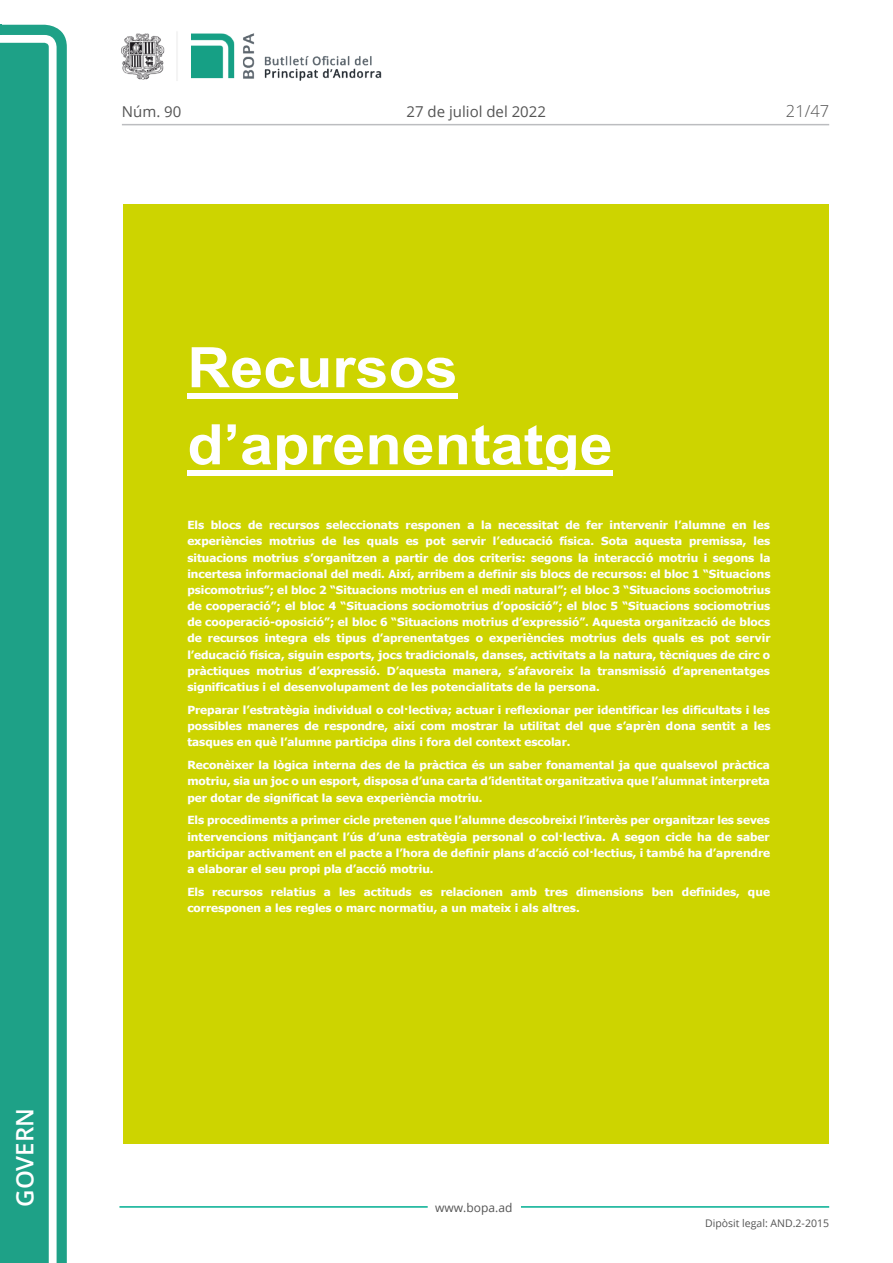
<style>
.page{position:relative;width:893px;height:1263px;background:#fff}
.page>*{position:absolute;margin:0;border:0;box-sizing:border-box;transform-origin:0 0}
.t1{font:700 55.95px/77.1px "Arial";color:#fff;scale:1.06 1}
.t2{font:600 24px "Open Sans";color:#fff}
.t3{font:300 16.5px "Open Sans";color:#545454}
.t4{font:15px "Open Sans";color:#545454}
.t5{font:12px "Open Sans";color:#545454}
.t6{font:700 11.1px/16.2px "Tahoma";color:#fff;text-align:justify;scale:1.06 1}
.t7{font:10.5px "Open Sans";color:#545454}
</style>
<div class="page">
<svg style="left:0;top:25px;width:67px;height:1238px;fill:#1ea187"></svg>
<div style="left:0;top:43px;width:49px;height:1220px;background:#1ea187"></div>
<img style="left:122px;top:32px;width:260px;height:49px">
<hr style="left:119px;top:1206px;width:309px;height:2px;background:#00ae91">
<hr style="left:521px;top:1206px;width:308px;height:2px;background:#00ae91">
<hr style="left:122px;top:124px;width:707px;height:1px;background:#bcbdc0">
<div style="left:123px;top:204px;width:706px;height:940px;background:#cdd400"></div>
<div style="left:187px;top:393px;width:271px;height:6px;background:#fff"></div>
<div style="left:187px;top:470px;width:426px;height:6px;background:#fff"></div>
<h3 class="t4" style="left:122px;top:102px;width:61px">Núm. 90</h3>
<h3 class="t4" style="left:406px;top:102px;width:141px">27 de juliol del 2022</h3>
<h3 class="t3" style="left:786px;top:100px;width:45px">21/47</h3>
<h2 class="t2" style="left:8px;top:1207px;width:100px;rotate:-90deg">Govern</h2>
<p class="t1" style="left:187px;top:330px;width:403px">Recursos d’aprenentatge</p>
<p class="t6" style="left:187px;top:518px;width:552px">Els blocs de recursos seleccionats responen a la necessitat de fer intervenir l’alumne en les experiències motrius de les quals es pot servir l’educació física. Sota aquesta premissa, les situacions motrius s’organitzen a partir de dos criteris: segons la interacció motriu i segons la incertesa informacional del medi. Així, arribem a definir sis blocs de recursos: el bloc 1 “Situacions psicomotrius”; el bloc 2 “Situacions motrius en el medi natural”; el bloc 3 “Situacions sociomotrius de cooperació”; el bloc 4 “Situacions sociomotrius d’oposició”; el bloc 5 “Situacions sociomotrius de cooperació-oposició”; el bloc 6 “Situacions motrius d’expressió”. Aquesta organització de blocs de recursos integra els tipus d’aprenentatges o experiències motrius dels quals es pot servir l’educació física, siguin esports, jocs tradicionals, danses, activitats a la natura, tècniques de circ o pràctiques motrius d’expressió. D’aquesta manera, s’afavoreix la transmissió d’aprenentatges significatius i el desenvolupament de les potencialitats de la persona.</p>
<p class="t6" style="left:187px;top:702px;width:552px">Preparar l’estratègia individual o col·lectiva; actuar i reflexionar per identificar les dificultats i les possibles maneres de respondre, així com mostrar la utilitat del que s’aprèn dona sentit a les tasques en què l’alumne participa dins i fora del context escolar.</p>
<p class="t6" style="left:187px;top:757px;width:551px">Reconèixer la lògica interna des de la pràctica és un saber fonamental ja que qualsevol pràctica motriu, sia un joc o un esport, disposa d’una carta d’identitat organitzativa que l’alumnat interpreta per dotar de significat la seva experiència motriu.</p>
<p class="t6" style="left:187px;top:813px;width:551px">Els procediments a primer cicle pretenen que l’alumne descobreixi l’interès per organitzar les seves intervencions mitjançant l’ús d’una estratègia personal o col·lectiva. A segon cicle ha de saber participar activament en el pacte a l’hora de definir plans d’acció col·lectius, i també ha d’aprendre a elaborar el seu propi pla d’acció motriu.</p>
<p class="t6" style="left:187px;top:884px;width:551px">Els recursos relatius a les actituds es relacionen amb tres dimensions ben definides, que corresponen a les regles o marc normatiu, a un mateix i als altres.</p>
<p class="t5" style="left:435px;top:1199px;width:79px">www.bopa.ad</p>
<p class="t7" style="left:705px;top:1216px;width:125px">Dipòsit legal: AND.2-2015</p>
</div>
